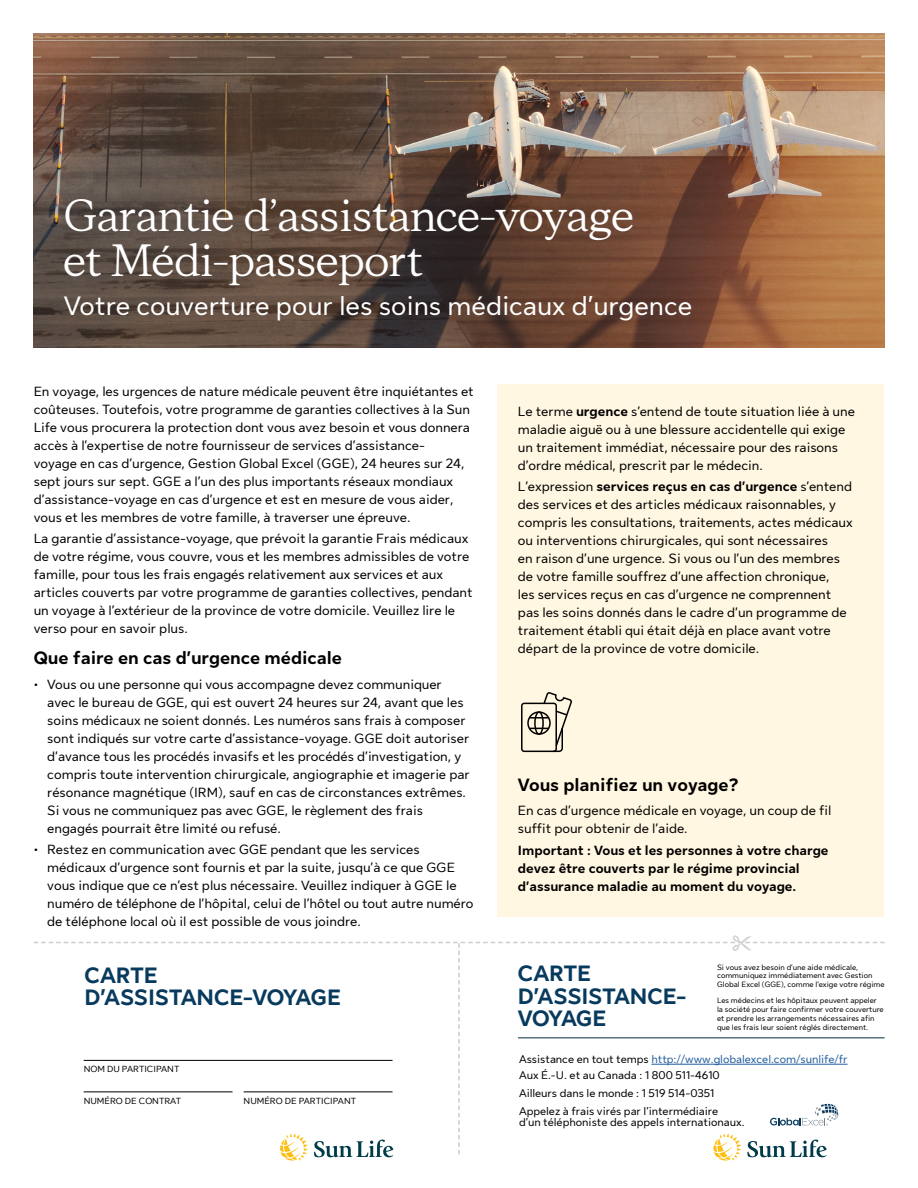
<style>
.page{position:relative;width:918px;height:1188px;background:#fff}
.page>*{position:absolute;margin:0;border:0;box-sizing:border-box;transform-origin:0 0}
.t1{font:45px/45px "Sun Life New Display";color:#fff}
.t2{font:27px "Sun Life New Text";color:#fff}
.t3{font:700 22.5px/22.5px "Sun Life New Text";letter-spacing:-.015em;color:#083a5e}
.t4{font:700 18px "Sun Life New Text";color:#000}
.t5{font:13.5px/18px "Sun Life New Text";color:#000}
.t6{font:700 13.5px/18px "Sun Life New Text";color:#000}
.t7{font:11.25px/16.6px "Sun Life New Text";color:#000}
.t8{font:9px "Sun Life New Text";color:#000}
.t9{font:7.8px/9.1px "Sun Life New Text";color:#000}
.s1{font-weight:700}
.s2{color:#215e9e}
</style>
<div class="page">
<img style="left:34px;top:34px;width:851px;height:314px">
<div style="left:498px;top:384px;width:386px;height:532px;background:#fff7e1"></div>
<svg style="left:34px;top:935px;width:851px;height:226px"></svg>
<svg style="left:521px;top:692px;width:51px;height:61px"></svg>
<h1 class="t1" style="left:64px;top:191px;width:571px">Garantie d’assistance-voyage et Médi-passeport</h1>
<h2 class="t2" style="left:64px;top:287px;width:630px">Votre couverture pour les soins médicaux d’urgence</h2>
<p class="t5" style="left:34px;top:382px;width:441px">En voyage, les urgences de nature médicale peuvent être inquiétantes et coûteuses. Toutefois, votre programme de garanties collectives à la Sun Life vous procurera la protection dont vous avez besoin et vous donnera accès à l’expertise de notre fournisseur de services d’assistance-<br>voyage en cas d’urgence, Gestion Global Excel (GGE), 24 heures sur 24, sept jours sur sept. GGE a l’un des plus importants réseaux mondiaux d’assistance-voyage en cas d’urgence et est en mesure de vous aider, vous et les membres de votre famille, à traverser une épreuve.</p>
<p class="t5" style="left:34px;top:529px;width:440px">La garantie d’assistance-voyage, que prévoit la garantie Frais médicaux de votre régime, vous couvre, vous et les membres admissibles de votre famille, pour tous les frais engagés relativement aux services et aux articles couverts par votre programme de garanties collectives, pendant un voyage à l’extérieur de la province de votre domicile. Veuillez lire le verso pour en savoir plus.</p>
<h3 class="t4" style="left:34px;top:645px;width:310px">Que faire en cas d’urgence médicale</h3>
<p class="t5" style="left:47px;top:674px;width:424px;text-indent:-14px">• Vous ou une personne qui vous accompagne devez communiquer avec le bureau de GGE, qui est ouvert 24 heures sur 24, avant que les soins médicaux ne soient donnés. Les numéros sans frais à composer sont indiqués sur votre carte d’assistance-voyage. GGE doit autoriser d’avance tous les procédés invasifs et les procédés d’investigation, y compris toute intervention chirurgicale, angiographie et imagerie par résonance magnétique (IRM), sauf en cas de circonstances extrêmes.<br>Si vous ne communiquez pas avec GGE, le règlement des frais engagés pourrait être limité ou refusé.</p>
<p class="t5" style="left:47px;top:840px;width:428px;text-indent:-14px">• Restez en communication avec GGE pendant que les services médicaux d’urgence sont fournis et par la suite, jusqu’à ce que GGE vous indique que ce n’est plus nécessaire. Veuillez indiquer à GGE le numéro de téléphone de l’hôpital, celui de l’hôtel ou tout autre numéro de téléphone local où il est possible de vous joindre.</p>
<h3 class="t3" style="left:84px;top:962px;width:258px">CARTE<br>D’ASSISTANCE-VOYAGE</h3>
<p class="t8" style="left:84px;top:1063px;width:97px">NOM DU PARTICIPANT</p>
<p class="t8" style="left:84px;top:1094px;width:99px">NUMÉRO DE CONTRAT</p>
<p class="t8" style="left:244px;top:1094px;width:114px">NUMÉRO DE PARTICIPANT</p>
<p class="t5" style="left:518px;top:402px;width:338px">Le terme <span class="s1">urgence</span> s’entend de toute situation liée à une maladie aiguë ou à une blessure accidentelle qui exige un traitement immédiat, nécessaire pour des raisons d’ordre médical, prescrit par le médecin.</p>
<p class="t5" style="left:518px;top:477px;width:336px">L’expression <span class="s1">services reçus en cas d’urgence</span> s’entend des services et des articles médicaux raisonnables, y compris les consultations, traitements, actes médicaux ou interventions chirurgicales, qui sont nécessaires<br>en raison d’une urgence. Si vous ou l’un des membres de votre famille souffrez d’une affection chronique,<br>les services reçus en cas d’urgence ne comprennent pas les soins donnés dans le cadre d’un programme de traitement établi qui était déjà en place avant votre départ de la province de votre domicile.</p>
<h3 class="t4" style="left:518px;top:772px;width:222px">Vous planifiez un voyage?</h3>
<p class="t5" style="left:518px;top:801px;width:315px">En cas d’urgence médicale en voyage, un coup de fil suffit pour obtenir de l’aide.</p>
<p class="t6" style="left:518px;top:840px;width:312px">Important : Vous et les personnes à votre charge devez être couverts par le régime provincial d’assurance maladie au moment du voyage.</p>
<h3 class="t3" style="left:518px;top:961px;width:170px">CARTE<br>D’ASSISTANCE-<br>VOYAGE</h3>
<p class="t9" style="left:717px;top:962px;width:169px">Si vous avez besoin d’une aide médicale, communiquez immédiatement avec Gestion<br>Global Excel (GGE), comme l’exige votre régime</p>
<p class="t9" style="left:717px;top:995px;width:168px">Les médecins et les hôpitaux peuvent appeler la société pour faire confirmer votre couverture et prendre les arrangements nécessaires afin que les frais leur soient réglés directement.</p>
<p class="t7" style="left:519px;top:1050px;width:330px">Assistance en tout temps <span class="s2">http://www.globalexcel.com/sunlife/fr<br></span>Aux É.-U. et au Canada : 1 800 511-4610</p>
<p class="t7" style="left:519px;top:1084px;width:201px;line-height:17.7px">Ailleurs dans le monde : 1 519 514-0351<br>Appelez à frais virés par l’intermédiaire</p>
<p class="t7" style="left:519px;top:1113px;width:227px">d’un téléphoniste des appels internationaux.</p>
</div>
